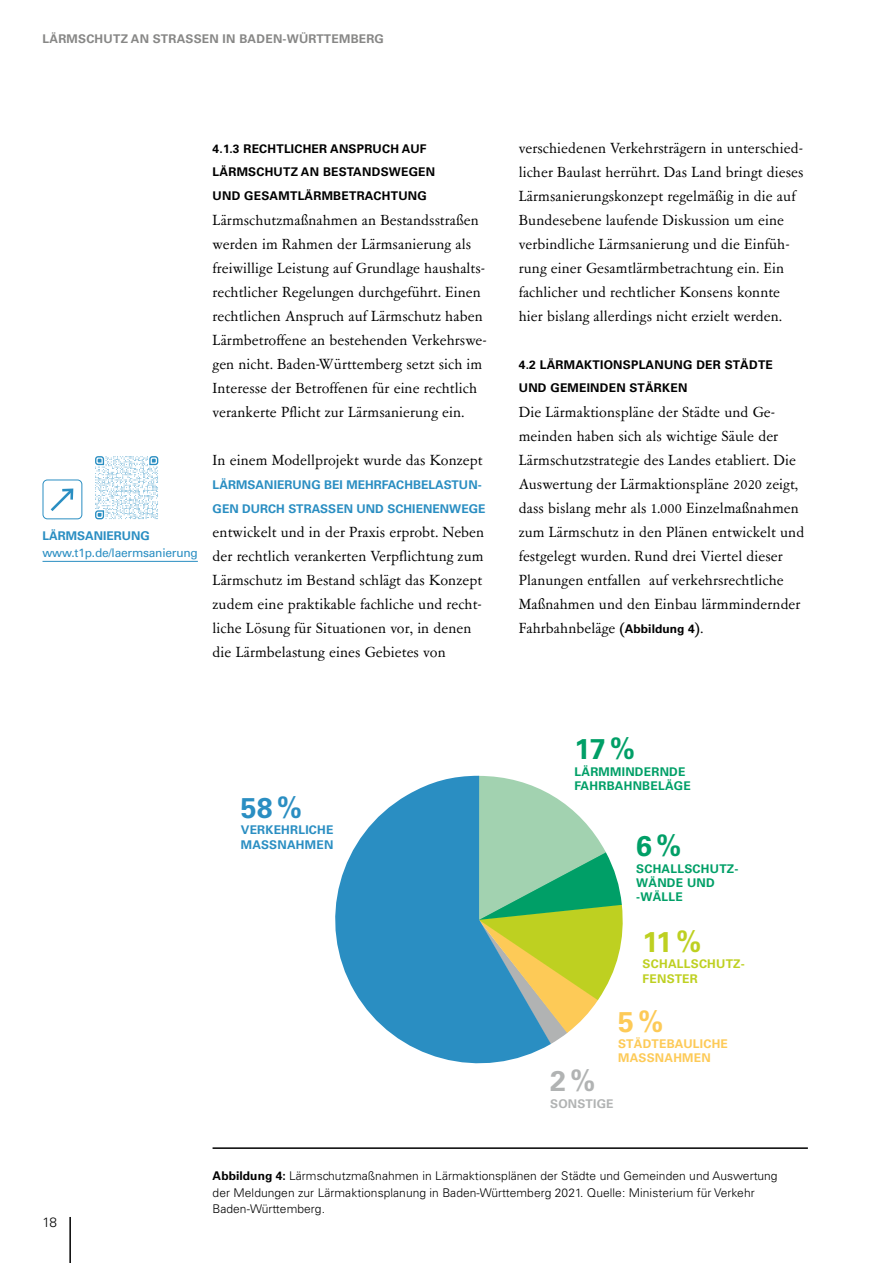
<style>
.page{position:relative;width:893px;height:1263px;background:#fff}
.page>*{position:absolute;margin:0;border:0;box-sizing:border-box;transform-origin:0 0}
.t1{font:700 28.5px "Univers";color:#009f67}
.t2{font:700 28.5px "Univers";color:#2a8ec2}
.t3{font:700 28.5px "Univers";color:#bed021}
.t4{font:700 28.5px "Univers";color:#fdca57}
.t5{font:700 28.5px "Univers";color:#b1b3b3}
.t6{font:16.5px/24px "Garamont Amst SBOP Rom";letter-spacing:.005em;color:#000}
.t7{font:300 13.5px "Univers";color:#000}
.t8{font:300 12px/16.5px "Univers";letter-spacing:.005em;color:#000}
.t9{font:700 12px/22.5px "Univers";letter-spacing:.02em;color:#000}
.Main_Head_Zahl{font:700 12px/24px "Univers";letter-spacing:.005em;color:#2a8ec2}
.t10{font:700 12px/14.4px "Univers";letter-spacing:.02em;color:#009f67}
.t11{font:700 12px "Univers";letter-spacing:.02em;color:#878786}
.Main_Head_Zahl-2{font:12px "Univers";letter-spacing:-.02em;color:#2a8ec2}
.t12{font:700 12px/14.4px "Univers";letter-spacing:.02em;color:#fdca57}
.t13{font:700 12px/14.4px "Univers";letter-spacing:.02em;color:#bed021}
.t14{font:700 12px "Univers";letter-spacing:.02em;color:#b1b3b3}
.s1{font-family:"Univers";font-weight:700;font-size:12px}
.s2{font-weight:700}
</style>
<div class="page">
<hr style="left:69px;top:1217px;width:2px;height:46px;background:#000">
<hr style="left:213px;top:1147px;width:595px;height:2px;background:#000">
<svg style="left:551px;top:795px;width:72px;height:249px"></svg>
<svg style="left:335px;top:776px;width:216px;height:288px;fill:#2a8ec2"></svg>
<hr style="left:43px;top:561px;width:155px;height:1px;background:#2a8ec2">
<svg style="left:95px;top:456px;width:63px;height:63px"></svg>
<div style="left:43px;top:479px;width:39px;height:40px;border:1px solid #2a8ec2;border-radius:4px"></div>
<svg style="left:50px;top:488px;width:24px;height:23px"></svg>
<p class="t11" style="left:43px;top:32px;width:343px">LÄRMSCHUTZ AN STRASSEN IN BADEN-WÜRTTEMBERG</p>
<p class="Main_Head_Zahl" style="left:43px;top:524px;width:109px">LÄRMSANIERUNG</p>
<p class="Main_Head_Zahl-2" style="left:43px;top:545px;width:157px">www.t1p.de/laermsanierung</p>
<p class="t9" style="left:213px;top:138px;width:224px">4.1.3 RECHTLICHER ANSPRUCH AUF<br>LÄRMSCHUTZ AN BESTANDSWEGEN</p>
<p class="t9" style="left:213px;top:184px;width:216px">UND GESAMTLÄRMBETRACHTUNG</p>
<p class="t6" style="left:213px;top:209px;width:276px">Lärmschutzmaßnahmen an Bestandsstraßen werden im Rahmen der Lärmsanierung als freiwillige Leistung auf Grundlage haushalts&shy;rechtlicher Regelungen durchgeführt. Einen rechtlichen Anspruch auf Lärmschutz haben Lärmbetroffene an bestehenden Verkehrswe&shy;gen nicht. Baden-Württemberg setzt sich im Interesse der Betroffenen für eine rechtlich verankerte Pflicht zur Lärmsanierung ein.</p>
<p class="t6" style="left:213px;top:449px;width:272px">In einem Modellprojekt wurde das Konzept</p>
<p class="Main_Head_Zahl" style="left:213px;top:473px;width:274px">LÄRMSANIERUNG BEI MEHRFACHBELASTUN-<br>GEN DURCH STRASSEN UND SCHIENENWEGE</p>
<p class="t6" style="left:213px;top:521px;width:273px">entwickelt und in der Praxis erprobt. Neben der rechtlich verankerten Verpflichtung zum Lärmschutz im Bestand schlägt das Konzept zudem eine praktikable fachliche und recht&shy;liche Lösung für Situationen vor, in denen die Lärmbelastung eines Gebietes von</p>
<p class="t2" style="left:241px;top:791px;width:63px">58%</p>
<p class="Main_Head_Zahl" style="left:241px;top:823px;width:94px;line-height:14.4px">VERKEHRLICHE<br>MASSNAHMEN</p>
<p class="t6" style="left:519px;top:137px;width:286px">verschiedenen Verkehrsträgern in unterschied&shy;licher Baulast herrührt. Das Land bringt dieses Lärmsanierungskonzept regelmäßig in die auf Bundesebene laufende Diskussion um eine verbindliche Lärmsanierung und die Einfüh&shy;rung einer Gesamtlärmbetrachtung ein. Ein fachlicher und rechtlicher Konsens konnte hier bislang allerdings nicht erzielt werden.</p>
<p class="t9" style="left:519px;top:354px;width:256px">4.2 LÄRMAKTIONSPLANUNG DER STÄDTE<br>UND GEMEINDEN STÄRKEN</p>
<p class="t6" style="left:519px;top:401px;width:287px">Die Lärmaktionspläne der Städte und Ge&shy;meinden haben sich als wichtige Säule der Lärmschutzstrategie des Landes etabliert. Die Auswertung der Lärmaktionspläne 2020 zeigt, dass bislang mehr als 1.000 Einzelmaßnahmen zum Lärmschutz in den Plänen entwickelt und festgelegt wurden. Rund drei Viertel dieser Planungen entfallen auf verkehrsrechtliche Maßnahmen und den Einbau lärmmindernder Fahrbahnbeläge (<span class="s1">Abbildung 4</span>).</p>
<p class="t1" style="left:575px;top:733px;width:62px">17%</p>
<p class="t10" style="left:575px;top:764px;width:118px">LÄRMMINDERNDE<br>FAHRBAHNBELÄGE</p>
<p class="t1" style="left:636px;top:829px;width:47px">6%</p>
<p class="t10" style="left:636px;top:861px;width:104px">SCHALLSCHUTZ-<br>WÄNDE UND -WÄLLE</p>
<p class="t3" style="left:643px;top:925px;width:60px">11%</p>
<p class="t13" style="left:643px;top:957px;width:104px">SCHALLSCHUTZ-<br>FENSTER</p>
<p class="t4" style="left:618px;top:1005px;width:47px">5%</p>
<p class="t12" style="left:618px;top:1036px;width:111px">STÄDTEBAULICHE<br>MASSNAHMEN</p>
<p class="t5" style="left:550px;top:1064px;width:47px">2%</p>
<p class="t14" style="left:550px;top:1096px;width:65px">SONSTIGE</p>
<p class="t7" style="left:43px;top:1214px;width:16px">18</p>
<p class="t8" style="left:213px;top:1167px;width:566px"><span class="s2">Abbildung 4:</span> Lärmschutzmaßnahmen in Lärmaktionsplänen der Städte und Gemeinden und Auswertung der Meldungen zur Lärmaktionsplanung in Baden-Württemberg 2021. Quelle: Ministerium für Verkehr<br>Baden-Württemberg.</p>
</div>
